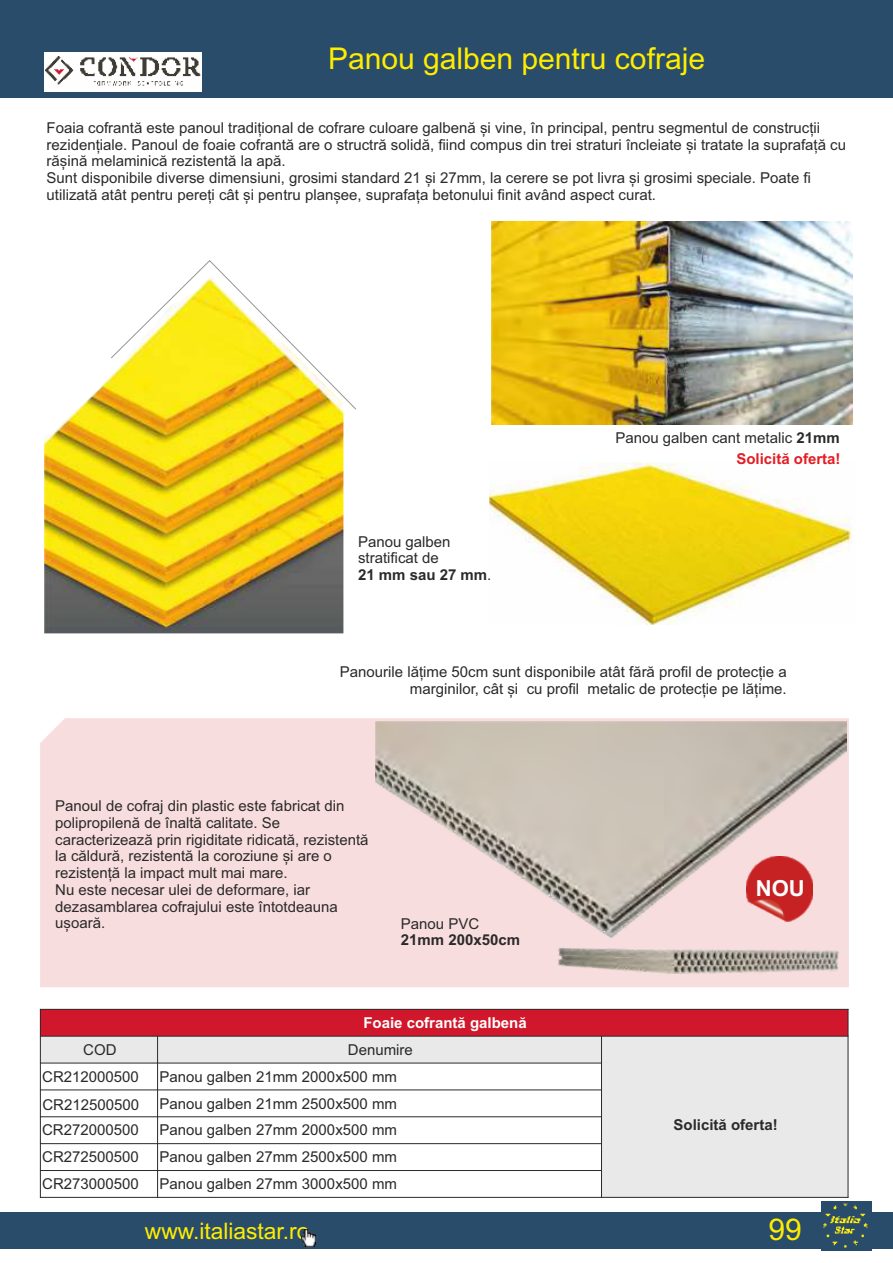
<style>
.page{position:relative;width:893px;height:1263px;background:#fff}
.page>*{position:absolute;margin:0;border:0;box-sizing:border-box;transform-origin:0 0}
.t1{font:30px "Arial Unicode MS";color:#ffed00}
.t2{font:30px "Arial";color:#ffed00}
.t3{font:22.8px "Arial";color:#ffed00}
.t4{font:700 22.05px "Arial";color:#fefefe}
.t5{font:15px/16.8px "Arial";color:#2b2a29}
.t6{font:700 15px "Arial";color:#2b2a29}
.t7{font:700 15px "Arial";color:#fff}
.t8{font:700 15px "Arial";color:#e31e24}
.s1{font-weight:700}
</style>
<div class="page">
<div style="left:0;top:1212px;width:893px;height:36px;background:#294c6a"></div>
<div style="left:0;top:0;width:893px;height:97px;background:#294c6a"></div>
<img style="left:490px;top:463px;width:362px;height:161px">
<img style="left:44px;top:376px;width:299px;height:257px">
<svg style="left:111px;top:260px;width:245px;height:149px"></svg>
<img style="left:491px;top:221px;width:361px;height:204px">
<div style="left:40px;top:718px;width:809px;height:269px;background:#f8dddf"></div>
<img style="left:375px;top:721px;width:471px;height:252px">
<img style="left:746px;top:856px;width:66px;height:66px">
<div style="left:44px;top:52px;width:158px;height:39px;background:#fefefe"></div>
<img style="left:45px;top:57px;width:156px;height:29px">
<div style="left:40px;top:1009px;width:808px;height:27px;background:#d1172b"></div>
<div style="left:40px;top:1036px;width:118px;height:27px;background:#e9e9e9"></div>
<div style="left:158px;top:1036px;width:443px;height:27px;background:#e9e9e9"></div>
<div style="left:601px;top:1036px;width:247px;height:161px;background:#e9e9e9"></div>
<hr style="left:40px;top:1009px;width:1px;height:189px;background:#2b2a29">
<hr style="left:157px;top:1036px;width:1px;height:162px;background:#2b2a29">
<hr style="left:601px;top:1036px;width:1px;height:162px;background:#2b2a29">
<hr style="left:848px;top:1009px;width:1px;height:189px;background:#2b2a29">
<hr style="left:40px;top:1197px;width:808px;height:1px;background:#2b2a29">
<hr style="left:40px;top:1170px;width:562px;height:1px;background:#2b2a29">
<hr style="left:40px;top:1143px;width:562px;height:1px;background:#2b2a29">
<hr style="left:40px;top:1116px;width:562px;height:1px;background:#2b2a29">
<hr style="left:40px;top:1089px;width:562px;height:1px;background:#2b2a29">
<hr style="left:40px;top:1063px;width:562px;height:1px;background:#2b2a29">
<hr style="left:40px;top:1036px;width:808px;height:1px;background:#2b2a29">
<hr style="left:40px;top:1009px;width:808px;height:1px;background:#2b2a29">
<img style="left:821px;top:1202px;width:50px;height:48px">
<img style="left:302px;top:1229px;width:13px;height:18px">
<h1 class="t1" style="left:328px;top:47px;width:378px">Panou galben pentru cofraje</h1>
<p class="t5" style="left:47px;top:121px;width:801px">Foaia cofrantă este panoul tradițional de cofrare culoare galbenă și vine, în principal, pentru segmentul de construcții rezidențiale. Panoul de foaie cofrantă are o structră solidă, fiind compus din trei straturi încleiate și tratate la suprafață cu rășină melaminică rezistentă la apă.<br>Sunt disponibile diverse dimensiuni, grosimi standard 21 și 27mm, la cerere se pot livra și grosimi speciale. Poate fi utilizată atât pentru pereți cât și pentru planșee, suprafața betonului finit având aspect curat.</p>
<p class="t5" style="left:615px;top:430px;width:226px">Panou galben cant metalic <span class="s1">21mm</span></p>
<p class="t5" style="left:358px;top:534px;width:135px">Panou galben stratificat de<br><span class="s1">21 mm sau 27 mm</span>.</p>
<p class="t8" style="left:736px;top:453px;width:106px">Solicită oferta!</p>
<p class="t5" style="left:340px;top:665px;width:448px;text-align:right">Panourile lățime 50cm sunt disponibile atât fără profil de protecție a marginilor, cât și cu profil metalic de protecție pe lățime.</p>
<p class="t5" style="left:55px;top:799px;width:315px">Panoul de cofraj din plastic este fabricat din polipropilenă de înaltă calitate. Se caracterizează prin rigiditate ridicată, rezistentă la căldură, rezistentă la coroziune și are o rezistență la impact mult mai mare.<br>Nu este necesar ulei de deformare, iar dezasamblarea cofrajului este întotdeauna ușoară.</p>
<p class="t5" style="left:401px;top:916px;width:80px">Panou PVC</p>
<p class="t6" style="left:401px;top:934px;width:121px">21mm 200x50cm</p>
<p class="t7" style="left:363px;top:1017px;width:165px">Foaie cofrantă galbenă</p>
<p class="t5" style="left:83px;top:1042px;width:35px">COD</p>
<p class="t5" style="left:348px;top:1042px;width:67px">Denumire</p>
<p class="t5" style="left:42px;top:1069px;width:98px">CR212000500</p>
<p class="t5" style="left:159px;top:1069px;width:239px">Panou galben 21mm 2000x500 mm</p>
<p class="t5" style="left:53px;top:1096px;width:13px">G</p>
<p class="t5" style="left:159px;top:1096px;width:239px">Panou galben 21mm 2500x500 mm</p>
<p class="t5" style="left:53px;top:1123px;width:54px">G11952</p>
<p class="t5" style="left:159px;top:1123px;width:239px">Panou galben 27mm 2000x500 mm</p>
<p class="t5" style="left:53px;top:1150px;width:54px">G119 3</p>
<p class="t5" style="left:159px;top:1150px;width:239px">Panou galben 27mm 2500x500 mm</p>
<p class="t5" style="left:42px;top:1177px;width:98px">CR273000500</p>
<p class="t5" style="left:159px;top:1177px;width:239px">Panou galben 27mm 3000x500 mm</p>
<p class="t5" style="left:42px;top:1093px;width:98px;line-height:25.8px">CR212500500<br>CR272000500</p>
<p class="t5" style="left:42px;top:1150px;width:98px">CR272500500</p>
<h3 class="t4" style="left:756px;top:880px;width:51px">NOU</h3>
<p class="t6" style="left:674px;top:1119px;width:106px">Solicită oferta!</p>
<h2 class="t3" style="left:145px;top:1222px;width:166px">www.italiastar.ro</h2>
<h1 class="t2" style="left:768px;top:1218px;width:35px">99</h1>
</div>
